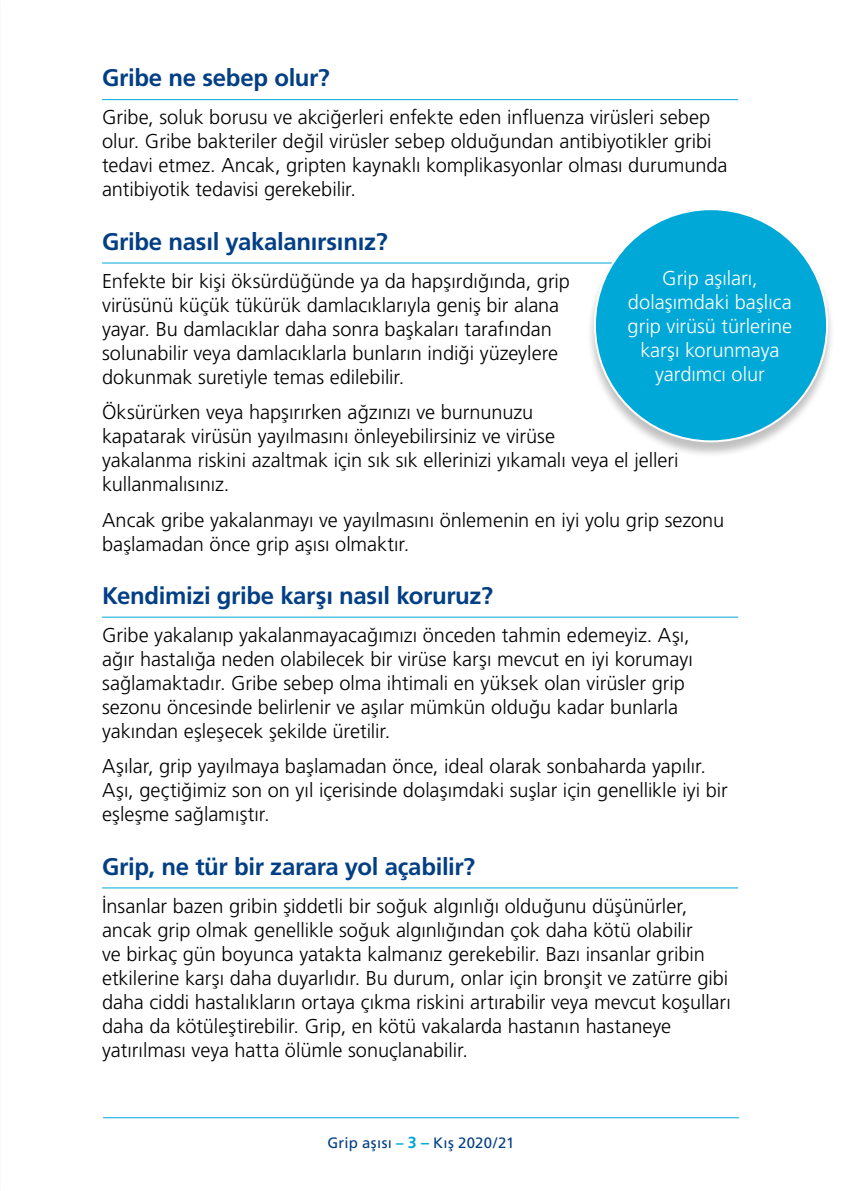
<style>
.page{position:relative;width:842px;height:1191px;background:#fff}
.page>*{position:absolute;margin:0;border:0;box-sizing:border-box;transform-origin:0 0}
.t1{font:700 24px "Frutiger CE";letter-spacing:-.015em;color:#033f85}
.t2{font:300 20px/24px "Frutiger CE";letter-spacing:-.005em;color:#000}
.t3{font:300 20px/24px "Frutiger CE";color:#fff;text-align:center}
.t4{font:15px "Frutiger CE";letter-spacing:.015em;color:#033f85}
.s1{font-weight:700;color:#00a8d7}
.s2{font-weight:700;font-size:16px;color:#00a8d7}
</style>
<div class="page">
<hr style="left:103px;top:1117px;width:636px;height:1px;background:#00a8d7">
<hr style="left:102px;top:99px;width:636px;height:1px;background:#00a8d7">
<hr style="left:102px;top:262px;width:510px;height:1px;background:#00a8d7">
<hr style="left:102px;top:616px;width:636px;height:1px;background:#00a8d7">
<hr style="left:102px;top:887px;width:636px;height:1px;background:#00a8d7">
<div style="left:587px;top:210px;width:249px;height:249px;background:#000;opacity:.25"></div>
<div style="left:595px;top:209px;width:232px;height:232px;background:#00a8d7;border-radius:50%"></div>
<p class="t1" style="left:102px;top:64px;width:229px">Gribe ne sebep olur?</p>
<p class="t2" style="left:102px;top:105px;width:627px">Gribe, soluk borusu ve akciğerleri enfekte eden influenza virüsleri sebep olur. Gribe bakteriler değil virüsler sebep olduğundan antibiyotikler gribi tedavi etmez. Ancak, gripten kaynaklı komplikasyonlar olması durumunda antibiyotik tedavisi gerekebilir.</p>
<p class="t1" style="left:102px;top:227px;width:287px">Gribe nasıl yakalanırsınız?</p>
<p class="t2" style="left:102px;top:269px;width:469px">Enfekte bir kişi öksürdüğünde ya da hapşırdığında, grip virüsünü küçük tükürük damlacıklarıyla geniş bir alana yayar. Bu damlacıklar daha sonra başkaları tarafından solunabilir veya damlacıklarla bunların indiği yüzeylere dokunmak suretiyle temas edilebilir.</p>
<p class="t2" style="left:102px;top:400px;width:578px">Öksürürken veya hapşırırken ağzınızı ve burnunuzu<br>kapatarak virüsün yayılmasını önleyebilirsiniz ve virüse<br>yakalanma riskini azaltmak için sık sık ellerinizi yıkamalı veya el jelleri kullanmalısınız.</p>
<p class="t2" style="left:102px;top:507px;width:624px">Ancak gribe yakalanmayı ve yayılmasını önlemenin en iyi yolu grip sezonu başlamadan önce grip aşısı olmaktır.</p>
<p class="t1" style="left:102px;top:581px;width:393px">Kendimizi gribe karşı nasıl koruruz?</p>
<p class="t2" style="left:102px;top:623px;width:592px">Gribe yakalanıp yakalanmayacağımızı önceden tahmin edemeyiz. Aşı, ağır hastalığa neden olabilecek bir virüse karşı mevcut en iyi korumayı sağlamaktadır. Gribe sebep olma ihtimali en yüksek olan virüsler grip sezonu öncesinde belirlenir ve aşılar mümkün olduğu kadar bunlarla yakından eşleşecek şekilde üretilir.</p>
<p class="t2" style="left:102px;top:754px;width:627px">Aşılar, grip yayılmaya başlamadan önce, ideal olarak sonbaharda yapılır.<br>Aşı, geçtiğimiz son on yıl içerisinde dolaşımdaki suşlar için genellikle iyi bir eşleşme sağlamıştır.</p>
<p class="t1" style="left:102px;top:852px;width:374px">Grip, ne tür bir zarara yol açabilir?</p>
<p class="t2" style="left:102px;top:893px;width:630px">İnsanlar bazen gribin şiddetli bir soğuk algınlığı olduğunu düşünürler, ancak grip olmak genellikle soğuk algınlığından çok daha kötü olabilir<br>ve birkaç gün boyunca yatakta kalmanız gerekebilir. Bazı insanlar gribin etkilerine karşı daha duyarlıdır. Bu durum, onlar için bronşit ve zatürre gibi daha ciddi hastalıkların ortaya çıkma riskini artırabilir veya mevcut koşulları daha da kötüleştirebilir. Grip, en kötü vakalarda hastanın hastaneye yatırılması veya hatta ölümle sonuçlanabilir.</p>
<p class="t3" style="left:628px;top:266px;width:166px">Grip aşıları, dolaşımdaki başlıca grip virüsü türlerine karşı korunmaya yardımcı olur</p>
<p class="t4" style="left:328px;top:1133px;width:188px">Grip aşısı <span class="s1">–</span> <span class="s2">3 –</span> Kış 2020/21</p>
</div>
